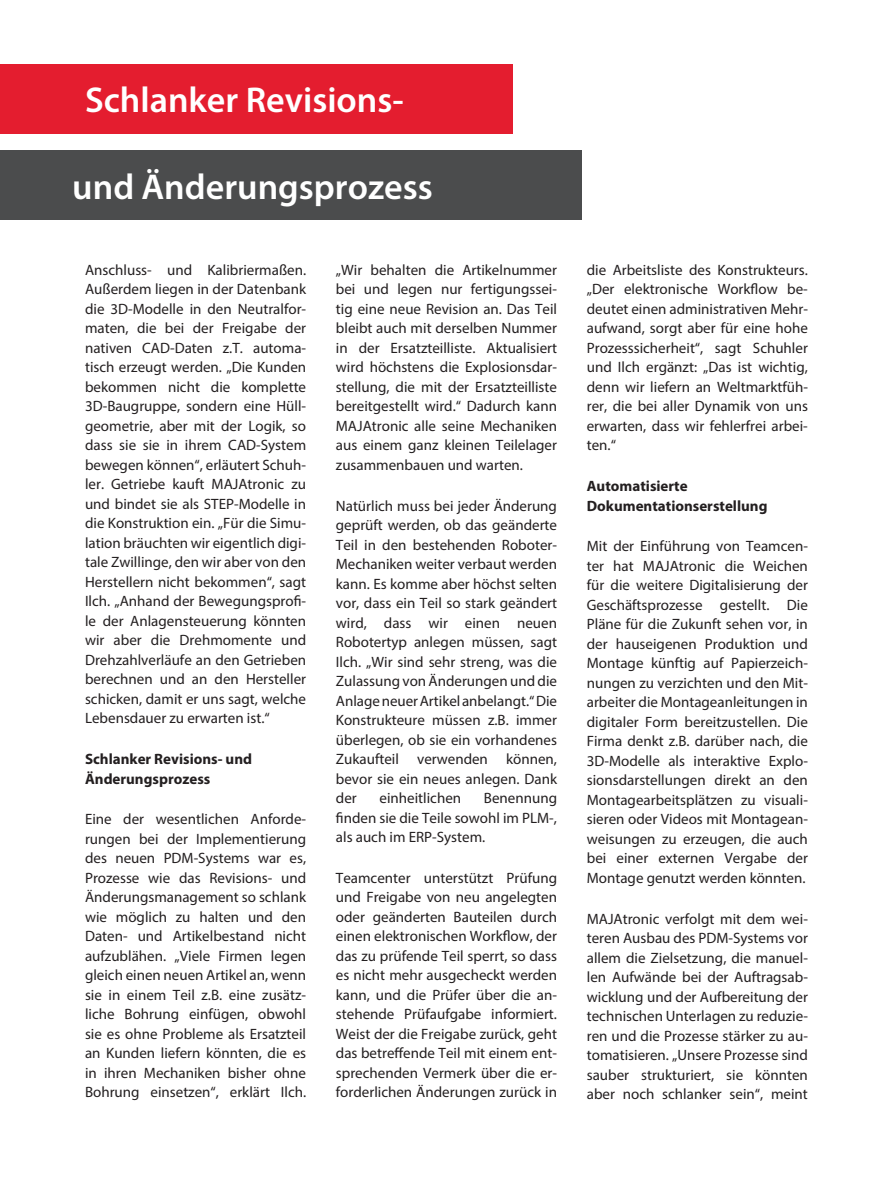
<style>
.page{position:relative;width:893px;height:1188px;background:#fff}
.page>*{position:absolute;margin:0;border:0;box-sizing:border-box;transform-origin:0 0}
.t1{font:600 36px "Myriad Pro";color:#fff}
.t2{font:15px/19.5px "Myriad Pro";color:#231f20;text-align:justify}
.t3{font:700 15px/19.5px "Myriad Pro";color:#231f20}
</style>
<div class="page">
<div style="left:0;top:64px;width:512px;height:69px;background:#e41d2f"></div>
<div style="left:0;top:151px;width:582px;height:69px;background:#4b4c4d"></div>
<h1 class="t1" style="left:85px;top:77px;width:320px">Schlanker Revisions-</h1>
<h1 class="t1" style="left:72px;top:164px;width:362px">und Änderungsprozess</h1>
<p class="t2" style="left:85px;top:260px;width:223px">Anschluss- und Kalibriermaßen.<br>Außerdem liegen in der Datenbank die 3D-Modelle in den Neutralfor&shy;maten, die bei der Freigabe der nativen CAD-Daten z.T. automa&shy;tisch erzeugt werden. „Die Kunden bekommen nicht die komplette 3D-Baugruppe, sondern eine Hüll&shy;geometrie, aber mit der Logik, so dass sie sie in ihrem CAD-System bewegen können“, erläutert Schuh&shy;ler. Getriebe kauft MAJAtronic zu und bindet sie als STEP-Modelle in die Konstruktion ein. „Für die Simu&shy;lation bräuchten wir eigentlich digi&shy;tale Zwillinge, den wir aber von den Herstellern nicht bekommen“, sagt Ilch. „Anhand der Bewegungsprofi&shy;le der Anlagensteuerung könnten wir aber die Drehmomente und Drehzahlverläufe an den Getrieben berechnen und an den Hersteller schicken, damit er uns sagt, welche Lebensdauer zu erwarten ist.“</p>
<p class="t3" style="left:85px;top:749px;width:169px">Schlanker Revisions- und<br>Änderungsprozess</p>
<p class="t2" style="left:85px;top:809px;width:223px">Eine der wesentlichen Anforde&shy;rungen bei der Implementierung des neuen PDM-Systems war es, Prozesse wie das Revisions- und Änderungsmanagement so schlank wie möglich zu halten und den Daten- und Artikelbestand nicht aufzublähen. „Viele Firmen legen gleich einen neuen Artikel an, wenn sie in einem Teil z.B. eine zusätz&shy;liche Bohrung einfügen, obwohl sie es ohne Probleme als Ersatzteil an Kunden liefern könnten, die es in ihren Mechaniken bisher ohne Bohrung einsetzen“, erklärt Ilch.</p>
<p class="t2" style="left:336px;top:260px;width:223px">„Wir behalten die Artikelnummer bei und legen nur fertigungssei&shy;tig eine neue Revision an. Das Teil bleibt auch mit derselben Nummer in der Ersatzteilliste. Aktualisiert wird höchstens die Explosionsdar&shy;stellung, die mit der Ersatzteilliste bereitgestellt wird.“ Dadurch kann MAJAtronic alle seine Mechaniken aus einem ganz kleinen Teilelager zusammenbauen und warten.</p>
<p class="t2" style="left:336px;top:496px;width:223px">Natürlich muss bei jeder Änderung geprüft werden, ob das geänderte Teil in den bestehenden Roboter-Mechaniken weiter verbaut werden kann. Es komme aber höchst selten vor, dass ein Teil so stark geändert wird, dass wir einen neuen Robotertyp anlegen müssen, sagt Ilch. „Wir sind sehr streng, was die Zulassung von Änderungen und die Anlage neuer Artikel anbelangt.“ Die Konstrukteure müssen z.B. immer überlegen, ob sie ein vorhandenes Zukaufteil verwenden können, bevor sie ein neues anlegen. Dank der</p>
<p class="t2" style="left:380px;top:788px;width:83px">einheitlichen</p>
<p class="t2" style="left:336px;top:788px;width:223px;text-indent:148px">Benennung finden sie die Teile sowohl im PLM-, als auch im ERP-System.</p>
<p class="t2" style="left:336px;top:868px;width:223px">Teamcenter unterstützt Prüfung und Freigabe von neu angelegten oder geänderten Bauteilen durch einen elektronischen Workflow, der das zu prüfende Teil sperrt, so dass es nicht mehr ausgecheckt werden kann, und die Prüfer über die an&shy;stehende Prüfaufgabe informiert.<br>Weist der die Freigabe zurück, geht das betreffende Teil mit einem ent&shy;sprechenden Vermerk über die er&shy;forderlichen Änderungen zurück in</p>
<p class="t2" style="left:587px;top:260px;width:223px">die Arbeitsliste des Konstrukteurs. „Der elektronische Workflow be&shy;deutet einen administrativen Mehr&shy;aufwand, sorgt aber für eine hohe Prozesssicherheit“, sagt Schuhler und Ilch ergänzt: „Das ist wichtig, denn wir liefern an Weltmarktfüh&shy;rer, die bei aller Dynamik von uns erwarten, dass wir fehlerfrei arbei&shy;ten.“</p>
<p class="t3" style="left:587px;top:476px;width:182px">Automatisierte<br>Dokumentationserstellung</p>
<p class="t2" style="left:587px;top:536px;width:223px">Mit der Einführung von Teamcen&shy;ter hat MAJAtronic die Weichen für die weitere Digitalisierung der Geschäftsprozesse gestellt. Die Pläne für die Zukunft sehen vor, in der hauseigenen Produktion und Montage künftig auf Papierzeich&shy;nungen zu verzichten und den Mit&shy;arbeiter die Montageanleitungen in digitaler Form bereitzustellen. Die Firma denkt z.B. darüber nach, die 3D-Modelle als interaktive Explo&shy;sionsdarstellungen direkt an den Montagearbeitsplätzen zu visuali&shy;sieren oder Videos mit Montagean&shy;weisungen zu erzeugen, die auch bei einer externen Vergabe der Montage genutzt werden könnten.</p>
<p class="t2" style="left:587px;top:909px;width:223px">MAJAtronic verfolgt mit dem wei&shy;teren Ausbau des PDM-Systems vor allem die Zielsetzung, die manuel&shy;len Aufwände bei der Auftragsab&shy;wicklung und der Aufbereitung der technischen Unterlagen zu reduzie&shy;ren und die Prozesse stärker zu au&shy;tomatisieren. „Unsere Prozesse sind sauber strukturiert, sie könnten aber noch schlanker sein“, meint</p>
</div>
